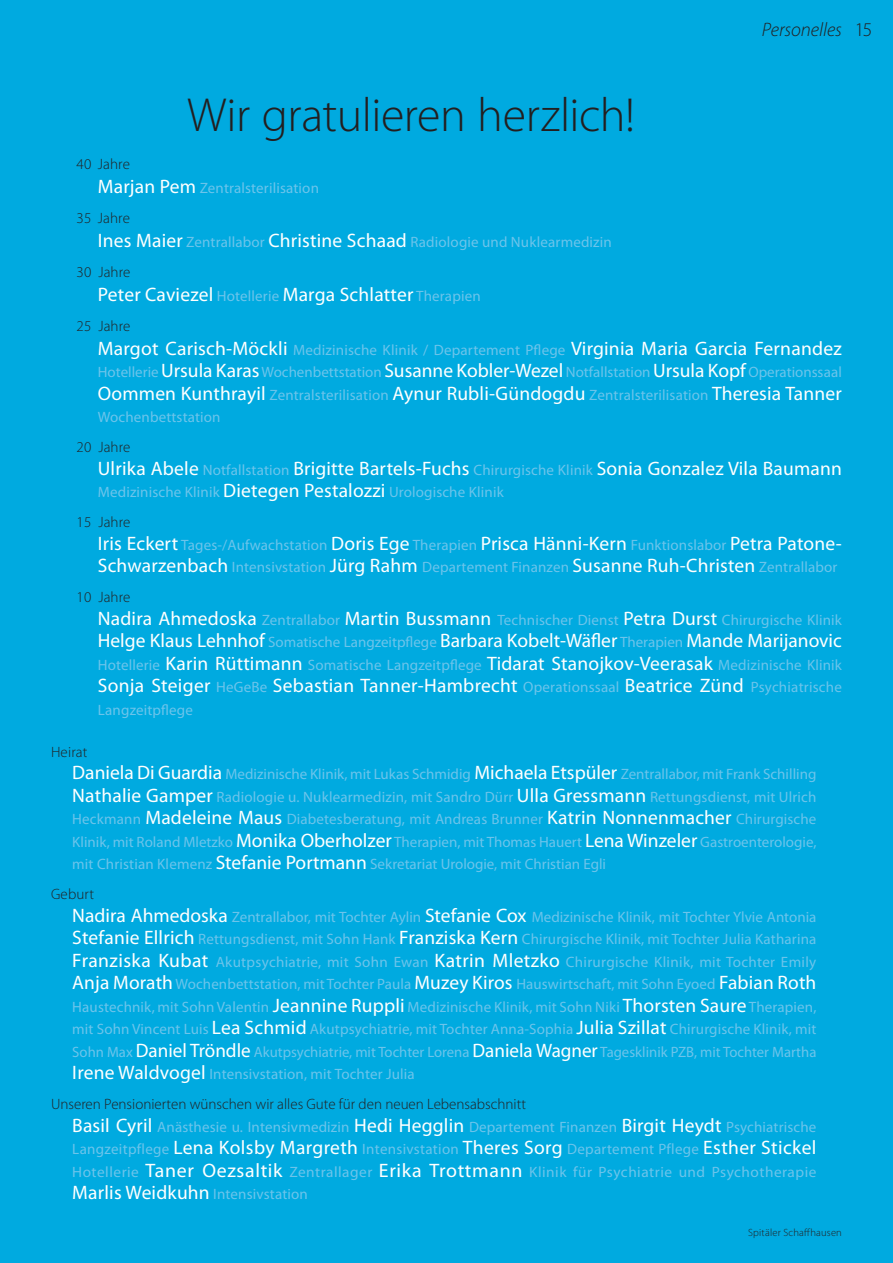
<style>
.page{position:relative;width:893px;height:1263px;background:#00aae0}
.page>*{position:absolute;margin:0;border:0;box-sizing:border-box;transform-origin:0 0}
.t1{font:300 48px "Myriad Pro";letter-spacing:-.01em;color:#231f20}
.t2{font:19.5px "Myriad Pro";letter-spacing:.01em;color:#fff}
.t3{font:italic 300 19.5px "Myriad Pro";letter-spacing:-.005em;color:#231f20}
.t4{font:300 19.5px "Myriad Pro";color:#231f20}
.t5{font:15px/22.5px "Myriad Pro";letter-spacing:.01em;color:#6cc4eb}
.t6{font:300 15px "Myriad Pro";letter-spacing:.01em;color:#231f20}
.t7{font:300 10.5px "Myriad Pro";letter-spacing:.02em;color:#231f20}
.s1{font-weight:300;color:#231f20}
.s2{font-size:19.5px;color:#fff}
.s3{font-size:15px;color:#6cc4eb}
</style>
<div class="page">
<h2 class="t3" style="left:762px;top:19px;width:81px">Personelles</h2>
<h2 class="t4" style="left:855px;top:19px;width:19px">15</h2>
<h1 class="t1" style="left:187px;top:88px;width:449px">Wir gratulieren herzlich!</h1>
<p class="t5" style="left:98px;top:152px;width:223px;line-height:24px;text-indent:-21px"><span class="s1">40 Jahre<br></span><span class="s2">Marjan Pem</span> Zentralsterilisation</p>
<p class="t5" style="left:98px;top:206px;width:515px;line-height:24px;text-indent:-21px"><span class="s1">35 Jahre<br></span><span class="s2">Ines Maier</span> Zentrallabor <span class="s2">Christine Schaad</span> Radiologie und Nuklearmedizin</p>
<p class="t6" style="left:77px;top:264px;width:55px">30 Jahre</p>
<h2 class="t2" style="left:98px;top:282px;width:384px">Peter Caviezel <span class="s3">Hotellerie</span> Marga Schlatter <span class="s3">Therapien</span></h2>
<p class="t6" style="left:77px;top:318px;width:55px">25 Jahre</p>
<h2 class="t2" style="left:98px;top:336px;width:745px">Margot Carisch-Möckli <span class="s3">Medizinische Klinik / Departement Pflege</span> Virginia Maria Garcia Fernandez</h2>
<p class="t5" style="left:98px;top:361px;width:746px">Hotellerie <span class="s2">Ursula Karas</span> Wochenbettstation <span class="s2">Susanne Kobler-Wezel</span> Notfallstation <span class="s2">Ursula Kopf</span> Operationssaal</p>
<h2 class="t2" style="left:98px;top:381px;width:746px">Oommen Kunthrayil <span class="s3">Zentralsterilisation</span> Aynur Rubli-Gündogdu <span class="s3">Zentralsterilisation</span> Theresia Tanner</h2>
<p class="t5" style="left:98px;top:406px;width:124px">Wochenbettstation</p>
<p class="t6" style="left:77px;top:439px;width:55px">20 Jahre</p>
<h2 class="t2" style="left:98px;top:456px;width:746px">Ulrika Abele <span class="s3">Notfallstation</span> Brigitte Bartels-Fuchs <span class="s3">Chirurgische Klinik</span> Sonia Gonzalez Vila Baumann</h2>
<p class="t5" style="left:77px;top:477px;width:429px;line-height:30px;text-indent:21px">Medizinische Klinik <span class="s2">Dietegen Pestalozzi</span> Urologische Klinik<br><span class="s1">15 Jahre</span></p>
<h2 class="t2" style="left:98px;top:531px;width:746px">Iris Eckert <span class="s3">Tages-/Aufwachstation</span> Doris Ege <span class="s3">Therapien</span> Prisca Hänni-Kern <span class="s3">Funktionslabor</span> Petra Patone-</h2>
<p class="t5" style="left:77px;top:552px;width:762px;line-height:30px;text-indent:21px"><span class="s2">Schwarzenbach</span> Intensivstation <span class="s2">Jürg Rahm</span> Departement Finanzen <span class="s2">Susanne Ruh-Christen</span> Zentrallabor<br><span class="s1">10 Jahre</span></p>
<p class="t5" style="left:98px;top:608px;width:746px"><span class="s2">Nadira Ahmedoska</span> Zentrallabor <span class="s2">Martin Bussmann</span> Technischer Dienst <span class="s2">Petra Durst</span> Chirurgische Klinik</p>
<h2 class="t2" style="left:98px;top:629px;width:746px">Helge Klaus Lehnhof <span class="s3">Somatische Langzeitpflege</span> Barbara Kobelt-Wäfler <span class="s3">Therapien</span> Mande Marijanovic</h2>
<p class="t5" style="left:98px;top:653px;width:746px">Hotellerie <span class="s2">Karin Rüttimann</span> Somatische Langzeitpflege <span class="s2">Tidarat Stanojkov-Veerasak</span> Medizinische Klinik</p>
<h2 class="t2" style="left:98px;top:674px;width:746px">Sonja Steiger <span class="s3">HeGeBe</span> Sebastian Tanner-Hambrecht <span class="s3">Operationssaal</span> Beatrice Zünd <span class="s3">Psychiatrische</span></h2>
<p class="t5" style="left:98px;top:698px;width:97px">Langzeitpflege</p>
<p class="t5" style="left:72px;top:740px;width:746px;text-indent:-21px"><span class="s1">Heirat<br></span><span class="s2">Daniela Di Guardia</span> Medizinische Klinik, mit Lukas Schmidig <span class="s2">Michaela Etspüler</span> Zentrallabor, mit Frank Schilling <span class="s2">Nathalie Gamper</span> Radiologie u. Nuklearmedizin, mit Sandro Dürr <span class="s2">Ulla Gressmann</span> Rettungsdienst, mit Ulrich Heckmann <span class="s2">Madeleine Maus</span> Diabetesberatung, mit Andreas Brunner <span class="s2">Katrin Nonnenmacher</span> Chirurgische Klinik, mit Roland Mletzko <span class="s2">Monika Oberholzer</span> Therapien, mit Thomas Hauert <span class="s2">Lena Winzeler</span> Gastroenterologie, mit Christian Klemenz <span class="s2">Stefanie Portmann</span> Sekretariat Urologie, mit Christian Egli</p>
<p class="t5" style="left:72px;top:883px;width:746px;text-indent:-21px"><span class="s1">Geburt<br></span><span class="s2">Nadira Ahmedoska</span> Zentrallabor, mit Tochter Aylin <span class="s2">Stefanie Cox</span> Medizinische Klinik, mit Tochter Ylvie Antonia <span class="s2">Stefanie Ellrich</span> Rettungsdienst, mit Sohn Hank <span class="s2">Franziska Kern</span> Chirurgische Klinik, mit Tochter Julia Katharina <span class="s2">Franziska Kubat</span> Akutpsychiatrie, mit Sohn Ewan <span class="s2">Katrin Mletzko</span> Chirurgische Klinik, mit Tochter Emily <span class="s2">Anja Morath</span> Wochenbettstation, mit Tochter Paula <span class="s2">Muzey Kiros</span> Hauswirtschaft, mit Sohn Eyoed <span class="s2">Fabian Roth </span>Haustechnik, mit Sohn Valentin <span class="s2">Jeannine Ruppli</span> Medizinische Klinik, mit Sohn Niki <span class="s2">Thorsten Saure</span> Therapien, mit Sohn Vincent Luis <span class="s2">Lea Schmid</span> Akutpsychiatrie, mit Tochter Anna-Sophia <span class="s2">Julia Szillat</span> Chirurgische Klinik, mit Sohn Max <span class="s2">Daniel Tröndle</span> Akutpsychiatrie, mit Tochter Lorena <span class="s2">Daniela Wagner</span> Tagesklinik PZB, mit Tochter Martha <span class="s2">Irene Waldvogel</span> Intensivstation, mit Tochter Julia</p>
<p class="t5" style="left:72px;top:1093px;width:746px;text-indent:-21px"><span class="s1">Unseren Pensionierten wünschen wir alles Gute für den neuen Lebensabschnitt<br></span><span class="s2">Basil Cyril</span> Anästhesie u. Intensivmedizin <span class="s2">Hedi Hegglin</span> Departement Finanzen <span class="s2">Birgit Heydt</span> Psychiatrische Langzeitpflege <span class="s2">Lena Kolsby Margreth</span> Intensivstation <span class="s2">Theres Sorg</span> Departement Pflege <span class="s2">Esther Stickel </span>Hotellerie <span class="s2">Taner Oezsaltik</span> Zentrallager <span class="s2">Erika Trottmann</span> Klinik für Psychiatrie und Psychotherapie <span class="s2">Marlis Weidkuhn</span> Intensivstation</p>
<p class="t7" style="left:748px;top:1226px;width:95px">Spitäler Schaffhausen</p>
<p class="t7" style="left:804px;top:1226px;width:8px">f</p>
</div>
